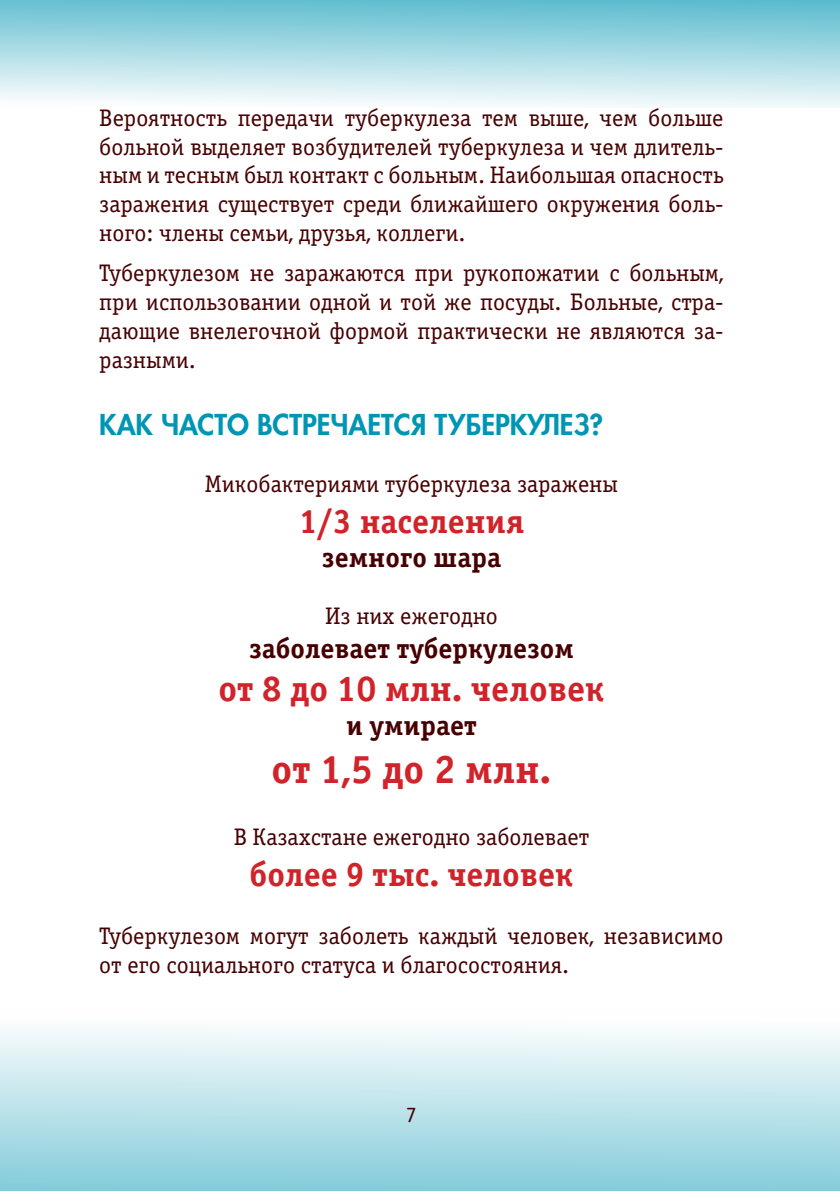
<style>
.page{position:relative;width:840px;height:1191px;background:#fff}
.page>*{position:absolute;margin:0;border:0;box-sizing:border-box;transform-origin:0 0}
.t1{font:700 40px "Officina Serif C";color:#d1232a}
.t2{font:700 36px "Officina Serif C";color:#d1232a}
.t3{font:700 34px "Officina Serif C";color:#d1232a}
.t4{font:700 28px "Officina Serif C";color:#470002}
.t5{font:800 28px "Favorit";color:#0096b3}
.t6{font:24px/28.8px "Officina Serif C";color:#470002;text-align:justify}
.t7{font:22px "Officina Serif C";color:#470002}
</style>
<div class="page">
<div style="left:0;top:0;width:839px;height:107px;background:linear-gradient(to bottom,#5fbdcf,#f8fcfc)"></div>
<div style="left:0;top:1009px;width:839px;height:182px;background:linear-gradient(to bottom,#fff,#84ccda)"></div>
<p class="t6" style="left:99px;top:104px;width:625px">Вероятность передачи туберкулеза тем выше, чем больше больной выделяет возбудителей туберкулеза и чем длитель&shy;ным и тесным был контакт с больным. Наибольшая опасность заражения существует среди ближайшего окружения боль&shy;ного: члены семьи, друзья, коллеги.</p>
<p class="t6" style="left:99px;top:259px;width:625px">Туберкулезом не заражаются при рукопожатии с больным, при использовании одной и той же посуды. Больные, стра&shy;дающие внелегочной формой практически не являются за&shy;разными.</p>
<p class="t5" style="left:99px;top:406px;width:206px">Как часто встречает</p>
<p class="t5" style="left:393px;top:406px;width:57px">ся туберкулез</p>
<p class="t5" style="left:589px;top:406px;width:15px">?</p>
<p class="t6" style="left:205px;top:470px;width:414px">Микобактериями туберкулеза заражены</p>
<h3 class="t3" style="left:298px;top:502px;width:227px">1/3 населения</h3>
<p class="t4" style="left:322px;top:541px;width:180px">земного шара</p>
<p class="t6" style="left:325px;top:602px;width:174px">Из них ежегодно</p>
<p class="t4" style="left:249px;top:633px;width:326px">заболевает туберкулезом</p>
<h2 class="t2" style="left:218px;top:669px;width:387px">от 8 до 10 млн. человек</h2>
<p class="t4" style="left:346px;top:709px;width:132px">и умирает</p>
<h1 class="t1" style="left:271px;top:746px;width:281px">от 1,5 до 2 млн.</h1>
<p class="t6" style="left:233px;top:823px;width:357px">В Казахстане ежегодно заболевает</p>
<h3 class="t3" style="left:249px;top:855px;width:325px">более 9 тыс. человек</h3>
<p class="t6" style="left:99px;top:921px;width:625px">Туберкулезом могут заболеть каждый человек, независимо от его социального статуса и благосостояния.</p>
<p class="t7" style="left:406px;top:1103px;width:12px">7</p>
</div>
